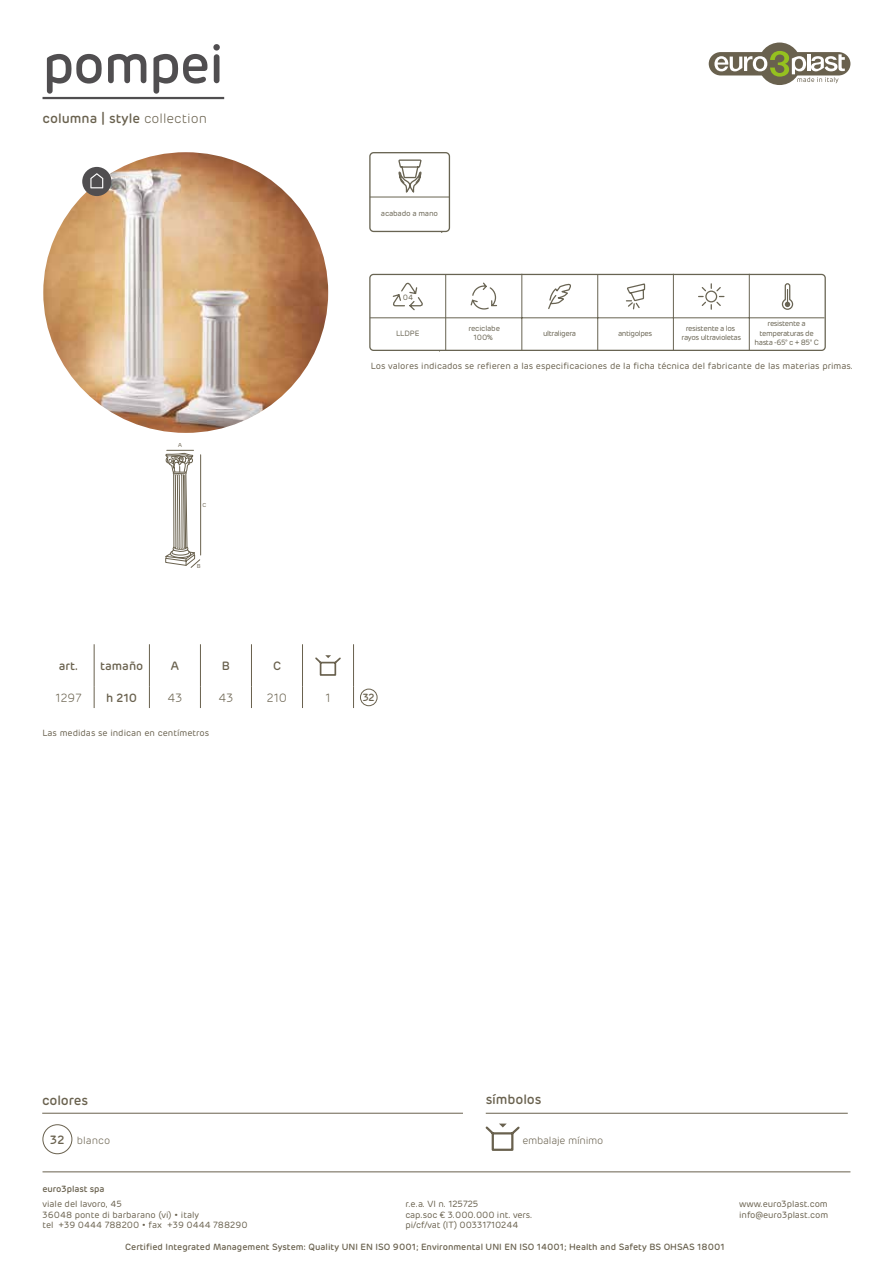
<style>
.page{position:relative;width:893px;height:1263px;background:#fff}
.page>*{position:absolute;margin:0;border:0;box-sizing:border-box;transform-origin:0 0}
.t1{font:500 54px "Rubrik";letter-spacing:-.025em;color:#504e50}
.t2{font:500 13.5px "Rubrik";letter-spacing:-.01em;color:#69614e}
.t3{font:500 12px "Rubrik";color:#69614e}
.t4{font:300 12px "Rubrik";color:#69614e}
.t5{font:300 11.85px "Rubrik";color:#69614e}
.t6{font:500 11.85px "Rubrik";color:#69614e}
.t7{font:300 10.5px "Rubrik";letter-spacing:-.025em;color:#69614e}
.t8{font:500 10.35px "Rubrik";color:#69614e}
.t9{font:9px/10.5px "Rubrik";color:#69614e}
.t10{font:500 9px "Rubrik";color:#69614e}
.t11{font:7.65px/9.1px "Rubrik";letter-spacing:-.05em;color:#696453;text-align:center}
.t12{font:7.65px/9.1px "Rubrik";letter-spacing:-.025em;color:#696453;text-align:center}
.t13{font:5.7px "Rubrik";color:#69614e}
.s1{font-weight:300}
.s2{font-weight:500;font-size:12px}
</style>
<div class="page">
<hr style="left:43px;top:1171px;width:807px;height:1px;background:#69614e">
<div style="left:758px;top:43px;width:43px;height:42px;background:#69614e;border-radius:50%"></div>
<div style="left:709px;top:52px;width:141px;height:23px;background:#69614e;border-radius:12px"></div>
<svg style="left:714px;top:51px;width:131px;height:32px"></svg>
<hr style="left:43px;top:97px;width:181px;height:2px;background:#504e50">
<img style="left:43px;top:152px;width:285px;height:281px">
<div style="left:82px;top:167px;width:29px;height:29px;background:#504e50;border-radius:50%"></div>
<svg style="left:90px;top:173px;width:13px;height:15px"></svg>
<svg style="left:165px;top:449px;width:35px;height:119px"></svg>
<hr style="left:200px;top:455px;width:1px;height:100px;background:#69614e">
<hr style="left:200px;top:644px;width:1px;height:43px;background:#69614e">
<hr style="left:251px;top:644px;width:1px;height:43px;background:#69614e">
<svg style="left:200px;top:687px;width:1px;height:21px"></svg>
<svg style="left:251px;top:687px;width:1px;height:21px"></svg>
<svg style="left:353px;top:687px;width:1px;height:21px"></svg>
<hr style="left:353px;top:644px;width:1px;height:43px;background:#69614e">
<hr style="left:94px;top:644px;width:1px;height:43px;background:#69614e">
<hr style="left:149px;top:644px;width:1px;height:43px;background:#69614e">
<hr style="left:302px;top:644px;width:1px;height:43px;background:#69614e">
<svg style="left:302px;top:687px;width:1px;height:21px"></svg>
<svg style="left:94px;top:687px;width:1px;height:21px"></svg>
<svg style="left:149px;top:687px;width:1px;height:21px"></svg>
<svg style="left:315px;top:655px;width:26px;height:21px"></svg>
<div style="left:360px;top:689px;width:17px;height:17px;border:1px solid #69614e;border-radius:50%"></div>
<hr style="left:370px;top:318px;width:454px;height:1px;background:#686452">
<hr style="left:522px;top:274px;width:1px;height:76px;background:#686452">
<hr style="left:597px;top:274px;width:1px;height:77px;background:#686452">
<hr style="left:673px;top:274px;width:1px;height:76px;background:#686452">
<hr style="left:749px;top:274px;width:1px;height:76px;background:#686452">
<svg style="left:698px;top:282px;width:96px;height:28px"></svg>
<svg style="left:548px;top:283px;width:98px;height:27px"></svg>
<hr style="left:445px;top:274px;width:1px;height:77px;background:#686452">
<svg style="left:392px;top:282px;width:31px;height:29px"></svg>
<svg style="left:470px;top:282px;width:27px;height:28px"></svg>
<div style="left:369px;top:274px;width:457px;height:77px;border:1px solid #686452;border-radius:4px"></div>
<svg style="left:398px;top:159px;width:24px;height:34px"></svg>
<div style="left:369px;top:152px;width:81px;height:80px;border:1px solid #686452;border-radius:4px"></div>
<hr style="left:370px;top:197px;width:79px;height:1px;background:#686452">
<div style="left:43px;top:1124px;width:29px;height:30px;border:1px solid #69614e;border-radius:50%"></div>
<hr style="left:486px;top:1113px;width:362px;height:1px;background:#69614e">
<svg style="left:485px;top:1123px;width:35px;height:28px"></svg>
<hr style="left:42px;top:1113px;width:421px;height:1px;background:#69614e">
<h1 class="t1" style="left:43px;top:30px;width:183px">pompei</h1>
<h2 class="t2" style="left:43px;top:110px;width:166px">columna | style <span class="s1">collection</span></h2>
<p class="t13" style="left:178px;top:442px;width:5px">A</p>
<p class="t13" style="left:202px;top:501px;width:5px">C</p>
<p class="t13" style="left:197px;top:563px;width:5px">B</p>
<p class="t12" style="left:381px;top:209px;width:59px">acabado a mano</p>
<p class="t11" style="left:403px;top:293px;width:12px">04</p>
<p class="t12" style="left:468px;top:324px;width:33px">reciclabe<br>100%</p>
<p class="t11" style="left:396px;top:328px;width:25px">LLDPE</p>
<p class="t11" style="left:543px;top:328px;width:35px">ultraligera</p>
<p class="t11" style="left:618px;top:328px;width:36px">antigolpes</p>
<p class="t11" style="left:681px;top:324px;width:61px">resistente a los rayos ultravioletas</p>
<p class="t11" style="left:754px;top:319px;width:66px">resistente a temperaturas de hasta -65° c + 85° C</p>
<p class="t9" style="left:371px;top:361px;width:484px">Los valores indicados se refieren a las especificaciones de la ficha técnica del fabricante de las materias primas.</p>
<h3 class="t3" style="left:59px;top:658px;width:21px">art.</h3>
<h3 class="t3" style="left:100px;top:658px;width:45px">tamaño</h3>
<h3 class="t3" style="left:171px;top:658px;width:10px">A</h3>
<h3 class="t3" style="left:222px;top:658px;width:10px">B</h3>
<h3 class="t3" style="left:273px;top:658px;width:9px">C</h3>
<h3 class="t5" style="left:56px;top:690px;width:28px">1297</h3>
<h3 class="t6" style="left:106px;top:690px;width:33px">h 210</h3>
<h3 class="t4" style="left:167px;top:690px;width:16px">43</h3>
<h3 class="t4" style="left:218px;top:690px;width:16px">43</h3>
<h3 class="t4" style="left:267px;top:690px;width:22px">210</h3>
<h3 class="t4" style="left:325px;top:690px;width:7px">1</h3>
<p class="t8" style="left:363px;top:691px;width:14px">32</p>
<p class="t9" style="left:43px;top:728px;width:168px">Las medidas se indican en centímetros</p>
<h2 class="t2" style="left:42px;top:1091px;width:48px">colores</h2>
<h2 class="t2" style="left:486px;top:1091px;width:57px">símbolos</h2>
<p class="t7" style="left:50px;top:1133px;width:62px"><span class="s2">32</span> blanco</p>
<p class="t7" style="left:522px;top:1133px;width:83px">embalaje mínimo</p>
<p class="t10" style="left:43px;top:1183px;width:64px">euro3plast spa</p>
<p class="t9" style="left:43px;top:1199px;width:207px">viale del lavoro, 45<br>36048 ponte di barbarano (vi) • italy<br>tel +39 0444 788200 • fax +39 0444 788290</p>
<p class="t9" style="left:405px;top:1199px;width:129px">r.e.a. VI n. 125725<br>cap.soc € 3.000.000 int. vers. pi/cf/vat (IT) 00331710244</p>
<p class="t9" style="left:739px;top:1199px;width:91px">www.euro3plast.com info@euro3plast.com</p>
<p class="t10" style="left:125px;top:1241px;width:601px">Certified Integrated Management System: Quality UNI EN ISO 9001; Environmental UNI EN ISO 14001; Health and Safety BS OHSAS 18001</p>
</div>
